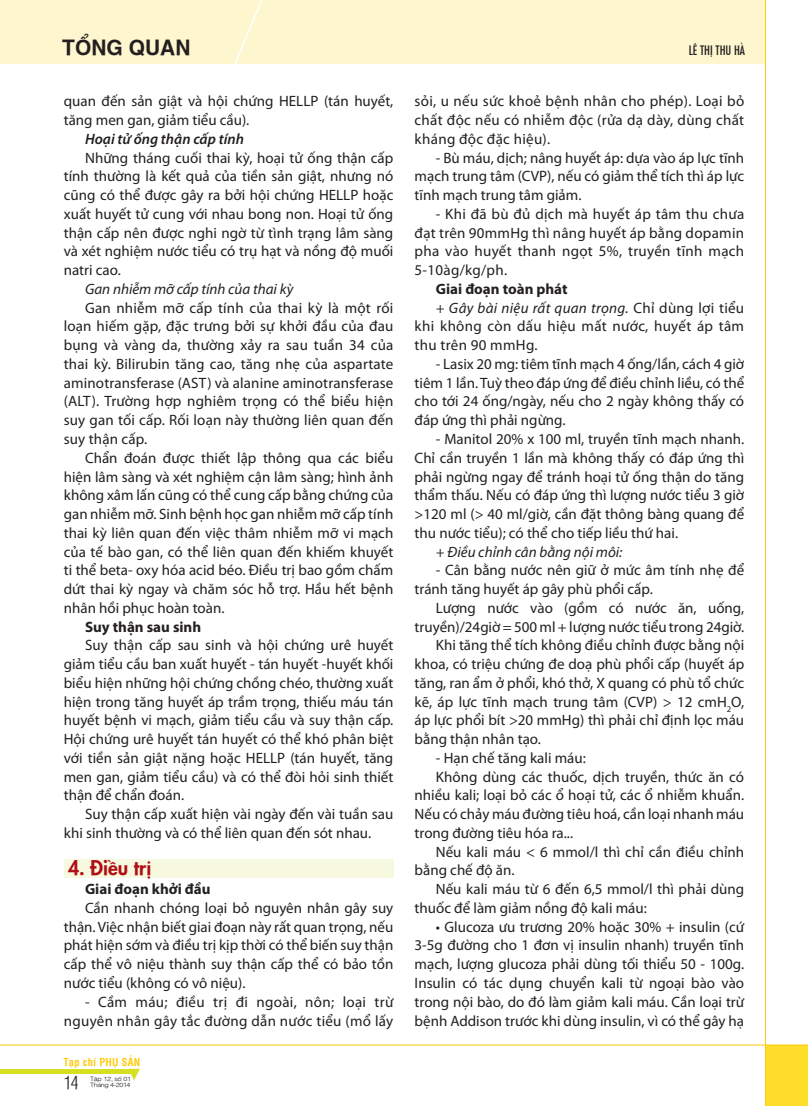
<style>
.page{position:relative;width:808px;height:1106px;background:#fff}
.page>*{position:absolute;margin:0;border:0;box-sizing:border-box;transform-origin:0 0}
.t1{font:700 21px "SFU Helvetica";color:#231f20}
.t2{font:800 19.5px "SFU Futura";color:#b00d15}
.t3{font:300 condensed 17.55px "SFU Helvetica";color:#231f20}
.t4{font:15px/18.8px "Myriad Pro";color:#231f20;text-align:justify}
.t5{font:15px/18.8px "Myriad Pro";letter-spacing:.02em;color:#231f20;text-align:right}
.t6{font:italic 15px "Myriad Pro";color:#231f20}
.t7{font:700 15px "Myriad Pro";color:#231f20}
.t8{font:italic 15px "Myriad Pro";letter-spacing:.02em;color:#231f20}
.t9{font:italic 600 15px "Myriad Pro";color:#231f20}
.t10{font:14.25px "SFU Function Condensed";color:#231f20}
.t11{font:700 condensed 10.5px "SFU Helvetica";letter-spacing:.025em;color:#feca0a}
.t12{font:300 6px/6px "SFU Helvetica";letter-spacing:-.05em;color:#231f20;scale:1.19 1}
.s1{font-style:normal}
</style>
<div class="page">
<div style="left:64px;top:859px;width:330px;height:19px;background:#f6f9df"></div>
<div style="left:0;top:0;width:765px;height:63px;background:#fef6cf"></div>
<div style="left:766px;top:1045px;width:42px;height:61px;background:#ffdd2b"></div>
<hr style="left:765px;top:0;width:1px;height:1106px;background:#feca0a">
<hr style="left:0;top:1044px;width:808px;height:1px;background:#feca0a">
<svg style="left:233px;top:0;width:35px;height:64px"></svg>
<svg style="left:128px;top:1068px;width:12px;height:12px"></svg>
<div style="left:0;top:1068px;width:134px;height:5px;background:#d6df21"></div>
<h1 class="t1" style="left:62px;top:31px;width:130px">TỔNG QUAN</h1>
<p class="t10" style="left:689px;top:39px;width:58px">Lê Thị Thu Hà</p>
<p class="t4" style="left:64px;top:92px;width:331px">quan đến sản giật và hội chứng HELLP (tán huyết, tăng men gan, giảm tiểu cầu).</p>
<p class="t9" style="left:85px;top:129px;width:160px">Hoại tử ống thận cấp tính</p>
<p class="t4" style="left:64px;top:148px;width:331px;text-indent:21px">Những tháng cuối thai kỳ, hoại tử ống thận cấp tính thường là kết quả của tiền sản giật, nhưng nó cũng có thể được gây ra bởi hội chứng HELLP hoặc xuất huyết tử cung với nhau bong non. Hoại tử ống thận cấp nên được nghi ngờ từ tình trạng lâm sàng và xét nghiệm nước tiểu có trụ hạt và nồng độ muối natri cao.</p>
<p class="t6" style="left:85px;top:280px;width:210px">Gan nhiễm mỡ cấp tính của thai kỳ</p>
<p class="t4" style="left:64px;top:298px;width:331px;text-indent:21px">Gan nhiễm mỡ cấp tính của thai kỳ là một rối loạn hiếm gặp, đặc trưng bởi sự khởi đầu của đau bụng và vàng da, thường xảy ra sau tuần 34 của thai kỳ. Bilirubin tăng cao, tăng nhẹ của aspartate aminotransferase (AST) và alanine aminotransferase (ALT). Trường hợp nghiêm trọng có thể biểu hiện suy gan tối cấp. Rối loạn này thường liên quan đến suy thận cấp.</p>
<p class="t4" style="left:64px;top:448px;width:331px;text-indent:21px">Chẩn đoán được thiết lập thông qua các biểu hiện lâm sàng và xét nghiệm cận lâm sàng; hình ảnh không xâm lấn cũng có thể cung cấp bằng chứng của gan nhiễm mỡ. Sinh bệnh học gan nhiễm mỡ cấp tính thai kỳ liên quan đến việc thâm nhiễm mỡ vi mạch của tế bào gan, có thể liên quan đến khiếm khuyết ti thể beta- oxy hóa acid béo. Điều trị bao gồm chấm dứt thai kỳ ngay và chăm sóc hỗ trợ. Hầu hết bệnh nhân hồi phục hoàn toàn.</p>
<p class="t7" style="left:85px;top:616px;width:118px">Suy thận sau sinh</p>
<p class="t4" style="left:64px;top:635px;width:331px;text-indent:21px">Suy thận cấp sau sinh và hội chứng urê huyết giảm tiểu cầu ban xuất huyết - tán huyết -huyết khối biểu hiện những hội chứng chồng chéo, thường xuất hiện trong tăng huyết áp trầm trọng, thiếu máu tán huyết bệnh vi mạch, giảm tiểu cầu và suy thận cấp.<br>Hội chứng urê huyết tán huyết có thể khó phân biệt với tiền sản giật nặng hoặc HELLP (tán huyết, tăng men gan, giảm tiểu cầu) và có thể đòi hỏi sinh thiết thận để chẩn đoán.</p>
<p class="t4" style="left:64px;top:804px;width:331px;text-indent:21px">Suy thận cấp xuất hiện vài ngày đến vài tuần sau khi sinh thường và có thể liên quan đến sót nhau.</p>
<h2 class="t2" style="left:68px;top:852px;width:85px">4. Điều trị</h2>
<p class="t7" style="left:85px;top:879px;width:127px">Giai đoạn khởi đầu</p>
<p class="t4" style="left:64px;top:898px;width:331px;text-indent:21px">Cần nhanh chóng loại bỏ nguyên nhân gây suy thận. Việc nhận biết giai đoạn này rất quan trọng, nếu phát hiện sớm và điều trị kịp thời có thể biến suy thận cấp thể vô niệu thành suy thận cấp thể có bảo tồn nước tiểu (không có vô niệu).</p>
<p class="t5" style="left:64px;top:992px;width:331px">- Cầm máu; điều trị đi ngoài, nôn; loại trừ nguyên nhân gây tắc đường dẫn nước tiểu (mổ lấy</p>
<p class="t11" style="left:63px;top:1054px;width:78px">Tạp chí Phụ Sản</p>
<p class="t3" style="left:64px;top:1069px;width:16px">14</p>
<p class="t12" style="left:90px;top:1075px;width:36px">Tập 12, số 01<br>Tháng 4-2014</p>
<p class="t4" style="left:415px;top:92px;width:331px">sỏi, u nếu sức khoẻ bệnh nhân cho phép). Loại bỏ chất độc nếu có nhiễm độc (rửa dạ dày, dùng chất kháng độc đặc hiệu).</p>
<p class="t4" style="left:415px;top:148px;width:331px;text-indent:21px">- Bù máu, dịch; nâng huyết áp: dựa vào áp lực tĩnh mạch trung tâm (CVP), nếu có giảm thể tích thì áp lực tĩnh mạch trung tâm giảm.</p>
<p class="t4" style="left:415px;top:204px;width:331px;text-indent:21px">- Khi đã bù đủ dịch mà huyết áp tâm thu chưa đạt trên 90mmHg thì nâng huyết áp bằng dopamin pha vào huyết thanh ngọt 5%, truyền tĩnh mạch 5-10àg/kg/ph.</p>
<p class="t7" style="left:436px;top:279px;width:133px">Giai đoạn toàn phát</p>
<p class="t8" style="left:436px;top:298px;width:310px">+ Gây bài niệu rất quan trọng. <span class="s1">Chỉ dùng lợi tiểu</span></p>
<p class="t5" style="left:415px;top:317px;width:331px">khi không còn dấu hiệu mất nước, huyết áp tâm</p>
<p class="t5" style="left:415px;top:335px;width:124px">thu trên 90 mmHg.</p>
<p class="t4" style="left:415px;top:354px;width:331px;text-indent:21px">- Lasix 20 mg: tiêm tĩnh mạch 4 ống/lần, cách 4 giờ tiêm 1 lần. Tuỳ theo đáp ứng để điều chỉnh liều, có thể cho tới 24 ống/ngày, nếu cho 2 ngày không thấy có đáp ứng thì phải ngừng.</p>
<p class="t4" style="left:415px;top:429px;width:331px;text-indent:21px">- Manitol 20% x 100 ml, truyền tĩnh mạch nhanh.<br>Chỉ cần truyền 1 lần mà không thấy có đáp ứng thì phải ngừng ngay để tránh hoại tử ống thận do tăng thẩm thấu. Nếu có đáp ứng thì lượng nước tiểu 3 giờ &gt;120 ml (&gt; 40 ml/giờ, cần đặt thông bàng quang để thu nước tiểu); có thể cho tiếp liều thứ hai.</p>
<p class="t6" style="left:436px;top:542px;width:188px">+ Điều chỉnh cân bằng nội môi:</p>
<p class="t4" style="left:415px;top:560px;width:331px;text-indent:21px">- Cân bằng nước nên giữ ở mức âm tính nhẹ để tránh tăng huyết áp gây phù phổi cấp.</p>
<p class="t4" style="left:436px;top:598px;width:310px">Lượng nước vào (gồm có nước ăn, uống,</p>
<p class="t4" style="left:415px;top:617px;width:331px">truyền)/24giờ = 500 ml + lượng nước tiểu trong 24giờ.</p>
<p class="t4" style="left:436px;top:635px;width:310px">Khi tăng thể tích không điều chỉnh được bằng nội</p>
<p class="t4" style="left:415px;top:654px;width:331px">khoa, có triệu chứng đe doạ phù phổi cấp (huyết áp</p>
<p class="t4" style="left:415px;top:673px;width:331px">tăng, ran ẩm ở phổi, khó thở, X quang có phù tổ chức</p>
<p class="t4" style="left:415px;top:692px;width:331px">kẽ, áp lực tĩnh mạch trung tâm (CVP) &gt; 12 cmH<sub>2</sub>O,</p>
<p class="t4" style="left:415px;top:710px;width:331px">áp lực phổi bít &gt;20 mmHg) thì phải chỉ định lọc máu</p>
<p class="t4" style="left:415px;top:729px;width:128px">bằng thận nhân tạo.</p>
<p class="t4" style="left:436px;top:748px;width:151px">- Hạn chế tăng kali máu:</p>
<p class="t4" style="left:436px;top:767px;width:310px">Không dùng các thuốc, dịch truyền, thức ăn có</p>
<p class="t4" style="left:415px;top:785px;width:331px">nhiều kali; loại bỏ các ổ hoại tử, các ổ nhiễm khuẩn.</p>
<p class="t4" style="left:415px;top:804px;width:331px">Nếu có chảy máu đường tiêu hoá, cần loại nhanh máu</p>
<p class="t4" style="left:415px;top:823px;width:160px">trong đường tiêu hóa ra...</p>
<p class="t4" style="left:436px;top:842px;width:310px">Nếu kali máu &lt; 6 mmol/l thì chỉ cần điều chỉnh</p>
<p class="t4" style="left:415px;top:860px;width:101px">bằng chế độ ăn.</p>
<p class="t4" style="left:436px;top:879px;width:310px">Nếu kali máu từ 6 đến 6,5 mmol/l thì phải dùng</p>
<p class="t4" style="left:415px;top:898px;width:234px">thuốc để làm giảm nồng độ kali máu:</p>
<p class="t4" style="left:415px;top:917px;width:331px;text-indent:21px">• Glucoza ưu trương 20% hoặc 30% + insulin (cứ 3-5g đường cho 1 đơn vị insulin nhanh) truyền tĩnh mạch, lượng glucoza phải dùng tối thiểu 50 - 100g.<br>Insulin có tác dụng chuyển kali từ ngoại bào vào trong nội bào, do đó làm giảm kali máu. Cần loại trừ bệnh Addison trước khi dùng insulin, vì có thể gây hạ</p>
</div>
